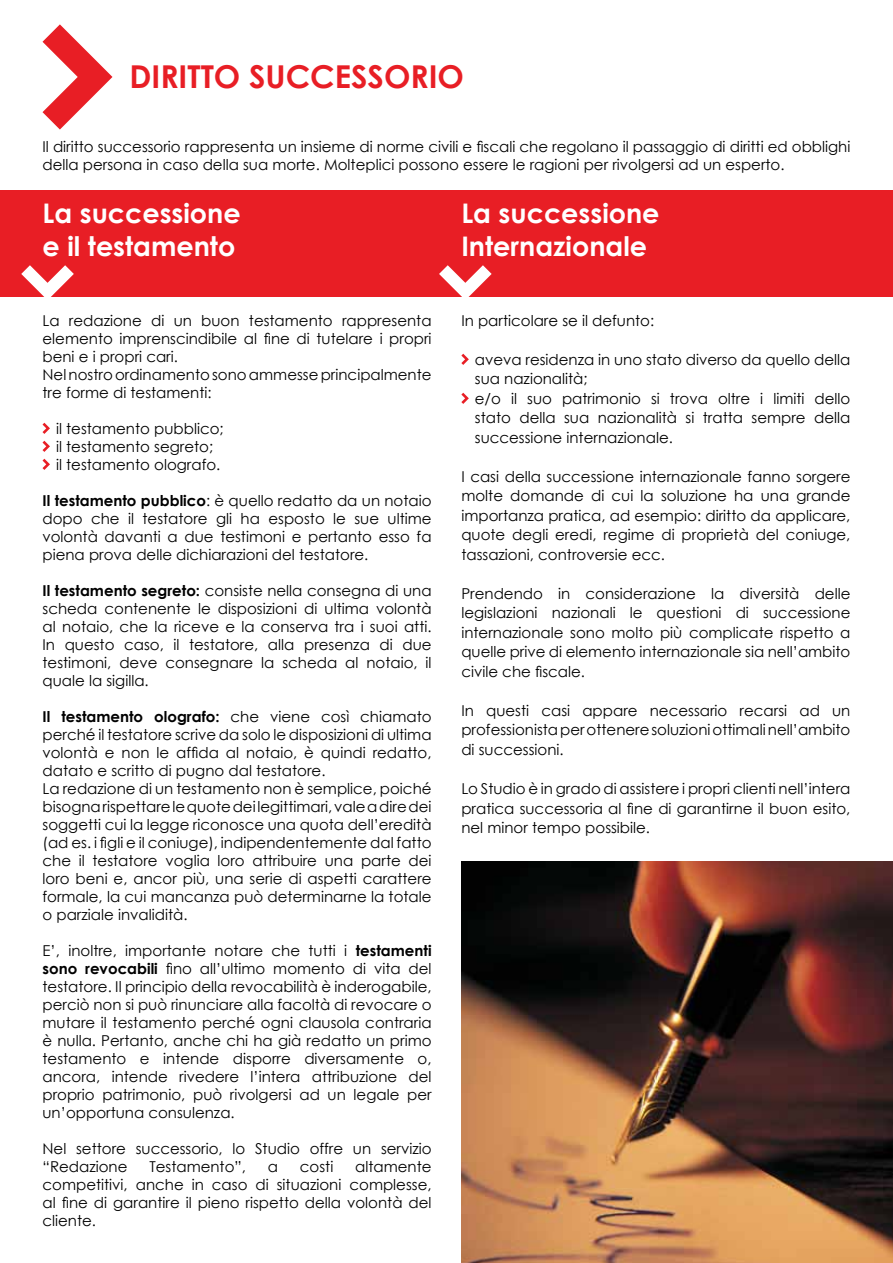
<style>
.page{position:relative;width:893px;height:1263px;background:#fff}
.page>*{position:absolute;margin:0;border:0;box-sizing:border-box;transform-origin:0 0}
.t1{font:700 31.5px "Century Gothic";color:#e81e25}
.t2{font:700 27px/32.4px "Century Gothic";color:#fff}
.t3{font:15px/18px "Century Gothic";color:#000;text-align:justify}
.s1{font-weight:700}
</style>
<div class="page">
<svg style="left:43px;top:24px;width:69px;height:106px"></svg>
<svg style="left:461px;top:354px;width:8px;height:11px"></svg>
<svg style="left:461px;top:393px;width:8px;height:11px"></svg>
<svg style="left:43px;top:423px;width:7px;height:11px"></svg>
<svg style="left:43px;top:441px;width:7px;height:11px"></svg>
<svg style="left:43px;top:459px;width:7px;height:11px"></svg>
<div style="left:0;top:190px;width:893px;height:107px;background:#e81e25"></div>
<svg style="left:21px;top:265px;width:53px;height:32px"></svg>
<img style="left:461px;top:861px;width:432px;height:402px">
<svg style="left:439px;top:265px;width:53px;height:32px"></svg>
<h1 class="t1" style="left:129px;top:52px;width:336px">DIRITTO SUCCESSORIO</h1>
<p class="t3" style="left:43px;top:137px;width:809px">Il diritto successorio rappresenta un insieme di norme civili e fiscali che regolano il passaggio di diritti ed obblighi della persona in caso della sua morte. Molteplici possono essere le ragioni per rivolgersi ad un esperto.</p>
<h2 class="t2" style="left:43px;top:196px;width:200px">La successione e il testamento</h2>
<h2 class="t2" style="left:461px;top:196px;width:200px">La successione<br>Internazionale</h2>
<p class="t3" style="left:43px;top:311px;width:391px;text-align:left">La redazione di un buon testamento rappresenta elemento imprenscindibile al fine di tutelare i propri beni e i propri cari.<br>Nel nostro ordinamento sono ammesse principalmente tre forme di testamenti:</p>
<p class="t3" style="left:56px;top:419px;width:169px;text-align:left">il testamento pubblico; il testamento segreto;<br>il testamento olografo.</p>
<p class="t3" style="left:43px;top:491px;width:391px"><span class="s1">Il testamento pubblico</span>: è quello redatto da un notaio dopo che il testatore gli ha esposto le sue ultime volontà davanti a due testimoni e pertanto esso fa piena prova delle dichiarazioni del testatore.</p>
<p class="t3" style="left:43px;top:581px;width:391px"><span class="s1">Il testamento segreto:</span> consiste nella consegna di una scheda contenente le disposizioni di ultima volontà al notaio, che la riceve e la conserva tra i suoi atti.<br>In questo caso, il testatore, alla presenza di due testimoni, deve consegnare la scheda al notaio, il quale la sigilla.</p>
<p class="t3" style="left:43px;top:707px;width:391px;text-align:left"><span class="s1">Il testamento olografo:</span> che viene così chiamato perché il testatore scrive da solo le disposizioni di ultima volontà e non le affida al notaio, è quindi redatto, datato e scritto di pugno dal testatore.<br>La redazione di un testamento non è semplice, poiché bisogna rispettare le quote dei legittimari, vale a dire dei soggetti cui la legge riconosce una quota dell’eredità (ad es. i figli e il coniuge), indipendentemente dal fatto che il testatore voglia loro attribuire una parte dei loro beni e, ancor più, una serie di aspetti carattere formale, la cui mancanza può determinarne la totale o parziale invalidità.</p>
<p class="t3" style="left:43px;top:941px;width:391px">E’, inoltre, importante notare che tutti i <span class="s1">testamenti sono revocabili</span> fino all’ultimo momento di vita del testatore. Il principio della revocabilità è inderogabile, perciò non si può rinunciare alla facoltà di revocare o mutare il testamento perché ogni clausola contraria è nulla. Pertanto, anche chi ha già redatto un primo testamento e intende disporre diversamente o, ancora, intende rivedere l’intera attribuzione del proprio patrimonio, può rivolgersi ad un legale per un’opportuna consulenza.</p>
<p class="t3" style="left:43px;top:1139px;width:391px">Nel settore successorio, lo Studio offre un servizio “Redazione</p>
<p class="t3" style="left:149px;top:1157px;width:98px">Testamento”,</p>
<p class="t3" style="left:268px;top:1157px;width:12px">a</p>
<p class="t3" style="left:300px;top:1157px;width:35px">costi</p>
<p class="t3" style="left:43px;top:1157px;width:391px;text-indent:313px">altamente competitivi, anche in caso di situazioni complesse, al fine di garantire il pieno rispetto della volontà del cliente.</p>
<p class="t3" style="left:461px;top:311px;width:194px">In particolare se il defunto:</p>
<p class="t3" style="left:475px;top:349px;width:377px;line-height:19.5px;text-align:left">aveva residenza in uno stato diverso da quello della sua nazionalità;<br>e/o il suo patrimonio si trova oltre i limiti dello stato della sua nazionalità si tratta sempre della successione internazionale.</p>
<p class="t3" style="left:461px;top:466px;width:391px;line-height:19.5px">I casi della successione internazionale fanno sorgere molte domande di cui la soluzione ha una grande importanza pratica, ad esempio: diritto da applicare, quote degli eredi, regime di proprietà del coniuge, tassazioni, controversie ecc.</p>
<p class="t3" style="left:461px;top:583px;width:391px;line-height:19.5px">Prendendo in considerazione la diversità delle legislazioni nazionali le questioni di successione internazionale sono molto più complicate rispetto a quelle prive di elemento internazionale sia nell’ambito civile che fiscale.</p>
<p class="t3" style="left:461px;top:700px;width:391px;line-height:19.5px">In questi casi appare necessario recarsi ad un professionista per ottenere soluzioni ottimali nell’ambito di successioni.</p>
<p class="t3" style="left:461px;top:778px;width:391px;line-height:19.5px">Lo Studio è in grado di assistere i propri clienti nell’intera pratica successoria al fine di garantirne il buon esito, nel minor tempo possibile.</p>
</div>
